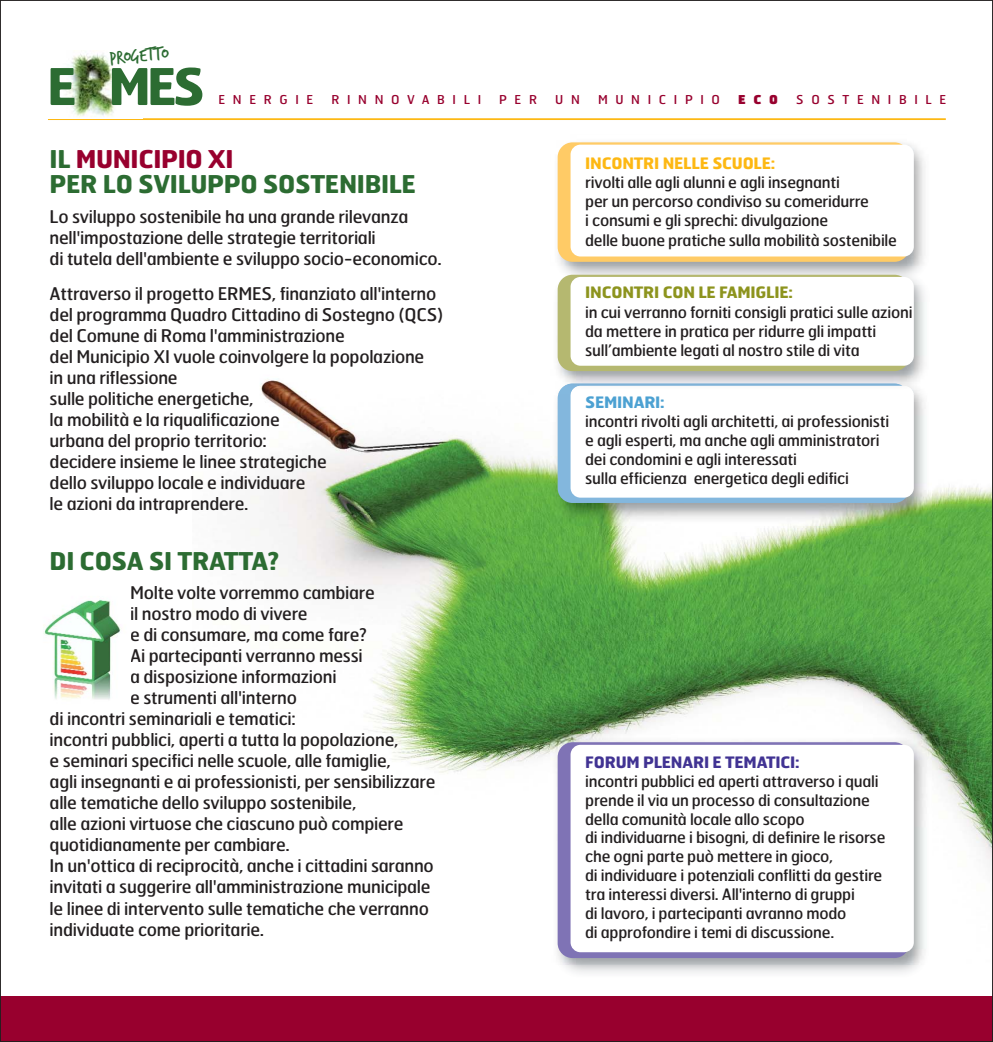
<style>
.page{position:relative;width:993px;height:1042px;background:#fff}
.page>*{position:absolute;margin:0;border:0;box-sizing:border-box;transform-origin:0 0}
.t1{font:700 24.5px/24.5px "Hermes";letter-spacing:-.015em;color:#2c6c32}
.t2{font:19.78px "Trash Hand";color:#2c6c32}
.t3{font:17.5px/21px "Hermes";letter-spacing:-.015em;color:#231f20}
.t4{font:15.75px/18.9px "Hermes";letter-spacing:-.015em;color:#231f20}
.t5{font:700 15.75px "Hermes";letter-spacing:-.015em;color:#8d941e}
.t6{font:700 15.75px "Hermes";letter-spacing:-.015em;color:#413393}
.t7{font:700 15.75px "Hermes";letter-spacing:-.015em;color:#fdb813}
.t8{font:700 15.75px "Hermes";letter-spacing:-.015em;color:#4ca1d2}
.t9{font:12.25px "Hermes";letter-spacing:.625em;color:#98002e}
.t10{font:900 12.25px "Hermes";color:#98002e}
.s1{color:#98002e}
</style>
<div class="page">
<hr style="left:48px;top:118px;width:897px;height:2px;background:#fdb813">
<img style="left:250px;top:379px;width:740px;height:481px">
<div style="left:0;top:996px;width:992px;height:46px;background:#98002e"></div>
<img style="left:43px;top:599px;width:78px;height:101px">
<img style="left:550px;top:142px;width:381px;height:384px">
<svg style="left:557px;top:142px;width:352px;height:120px;background:#fdcf76"></svg>
<div style="left:570px;top:145px;width:343px;height:111px;background:#fff;border-radius:10px"></div>
<div style="left:557px;top:383px;width:352px;height:120px;background:#83b7dd;border-radius:15px"></div>
<div style="left:570px;top:386px;width:343px;height:112px;background:#fff;border-radius:10px"></div>
<img style="left:550px;top:734px;width:381px;height:239px">
<div style="left:557px;top:742px;width:352px;height:216px;background:#7f73b5;border-radius:15px"></div>
<div style="left:570px;top:745px;width:343px;height:207px;background:#fff;border-radius:10px"></div>
<img style="left:550px;top:266px;width:381px;height:19px">
<img style="left:550px;top:375px;width:381px;height:19px">
<img style="left:558px;top:383px;width:344px;height:11px">
<img style="left:570px;top:386px;width:343px;height:8px">
<div style="left:557px;top:275px;width:352px;height:96px;background:#b5b870;border-radius:15px"></div>
<div style="left:570px;top:277px;width:343px;height:89px;background:#fff;border-radius:10px"></div>
<img style="left:50px;top:53px;width:64px;height:64px">
<svg style="left:51px;top:68px;width:23px;height:37px"></svg>
<svg style="left:112px;top:67px;width:90px;height:39px"></svg>
<p class="t2" style="left:108px;top:45px;width:61px;rotate:-5deg">progetto</p>
<p class="t9" style="left:218px;top:95px;width:96px">ENERGIE</p>
<p class="t9" style="left:331px;top:95px;width:151px">RINNOVABILI</p>
<p class="t9" style="left:499px;top:95px;width:39px">PER</p>
<p class="t9" style="left:555px;top:95px;width:26px">U N</p>
<p class="t9" style="left:597px;top:95px;width:123px">MUNICIPIO</p>
<p class="t10" style="left:737px;top:95px;width:41px">ECO</p>
<p class="t9" style="left:796px;top:95px;width:151px">SOSTENIBILE</p>
<h1 class="t1" style="left:50px;top:150px;width:368px">IL <span class="s1">MUNICIPIO XI<br></span>PER LO SVILUPPO SOSTENIBILE</h1>
<p class="t3" style="left:50px;top:208px;width:393px">Lo sviluppo sostenibile ha una grande rilevanza nell'impostazione delle strategie territoriali<br>di tutela dell'ambiente e sviluppo socio-economico.</p>
<p class="t3" style="left:50px;top:285px;width:395px">Attraverso il progetto ERMES, finanziato all'interno del programma Quadro Cittadino di Sostegno (QCS) del Comune di Roma l'amministrazione<br>del Municipio XI vuole coinvolgere la popolazione<br>in una riflessione<br>sulle politiche energetiche,<br>la mobilità e la riqualificazione<br>urbana del proprio territorio:<br>decidere insieme le linee strategiche<br>dello sviluppo locale e individuare<br>le azioni da intraprendere.</p>
<h1 class="t1" style="left:50px;top:551px;width:231px">DI COSA SI TRATTA?</h1>
<p class="t3" style="left:130px;top:584px;width:246px">Molte volte vorremmo cambiare</p>
<p class="t3" style="left:130px;top:605px;width:179px">il nostro modo di vivere</p>
<p class="t3" style="left:130px;top:626px;width:238px">e di consumare, ma come fare?</p>
<p class="t3" style="left:130px;top:647px;width:234px">Ai partecipanti verranno messi</p>
<p class="t3" style="left:130px;top:668px;width:208px">a disposizione informazioni</p>
<p class="t3" style="left:130px;top:689px;width:168px">e strumenti all'interno</p>
<p class="t3" style="left:50px;top:710px;width:247px">di incontri seminariali e tematici:</p>
<p class="t3" style="left:50px;top:731px;width:350px">incontri pubblici, aperti a tutta la popolazione,</p>
<p class="t3" style="left:50px;top:752px;width:342px">e seminari specifici nelle scuole, alle famiglie,</p>
<p class="t3" style="left:50px;top:773px;width:387px">agli insegnanti e ai professionisti, per sensibilizzare</p>
<p class="t3" style="left:50px;top:794px;width:308px">alle tematiche dello sviluppo sostenibile,</p>
<p class="t3" style="left:50px;top:815px;width:355px">alle azioni virtuose che ciascuno può compiere</p>
<p class="t3" style="left:50px;top:836px;width:241px">quotidianamente per cambiare.</p>
<p class="t3" style="left:50px;top:857px;width:385px">In un'ottica di reciprocità, anche i cittadini saranno</p>
<p class="t3" style="left:50px;top:878px;width:382px">invitati a suggerire all'amministrazione municipale</p>
<p class="t3" style="left:50px;top:899px;width:380px">le linee di intervento sulle tematiche che verranno</p>
<p class="t3" style="left:50px;top:920px;width:216px">individuate come prioritarie.</p>
<p class="t7" style="left:585px;top:157px;width:191px">INCONTRI NELLE SCUOLE:</p>
<p class="t4" style="left:585px;top:174px;width:313px">rivolti alle agli alunni e agli insegnanti<br>per un percorso condiviso su comeridurre<br>i consumi e gli sprechi: divulgazione<br>delle buone pratiche sulla mobilità sostenibile</p>
<p class="t5" style="left:585px;top:287px;width:209px">INCONTRI CON LE FAMIGLIE:</p>
<p class="t4" style="left:585px;top:304px;width:328px">in cui verranno forniti consigli pratici sulle azioni da mettere in pratica per ridurre gli impatti sull’ambiente legati al nostro stile di vita</p>
<p class="t8" style="left:585px;top:396px;width:81px">SEMINARI:</p>
<p class="t4" style="left:585px;top:413px;width:305px">incontri rivolti agli architetti, ai professionisti e agli esperti, ma anche agli amministratori dei condomini e agli interessati<br>sulla efficienza energetica degli edifici</p>
<p class="t6" style="left:585px;top:756px;width:216px">FORUM PLENARI E TEMATICI:</p>
<p class="t4" style="left:585px;top:773px;width:301px">incontri pubblici ed aperti attraverso i quali prende il via un processo di consultazione della comunità locale allo scopo<br>di individuarne i bisogni, di definire le risorse che ogni parte può mettere in gioco,<br>di individuare i potenziali conflitti da gestire tra interessi diversi. All'interno di gruppi<br>di lavoro, i partecipanti avranno modo<br>di approfondire i temi di discussione.</p>
</div>
